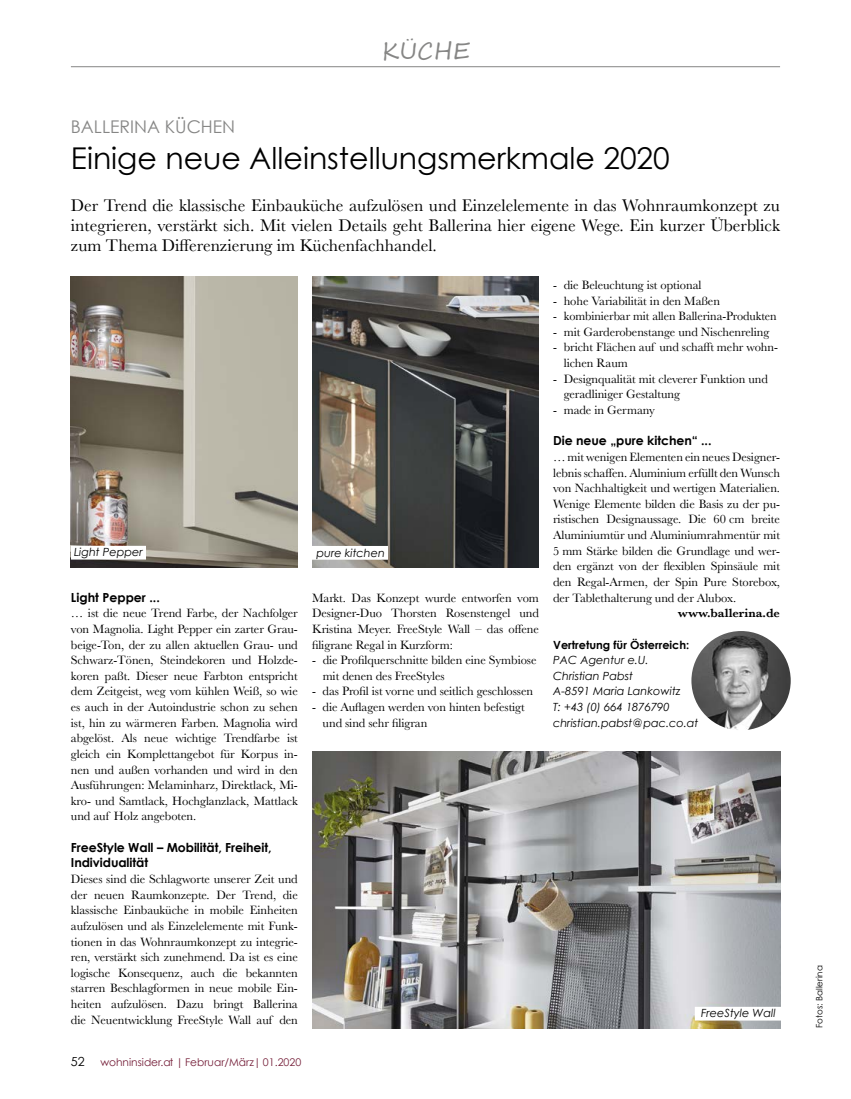
<style>
.page{position:relative;width:851px;height:1099px;background:#fff}
.page>*{position:absolute;margin:0;border:0;box-sizing:border-box;transform-origin:0 0}
.t1{font:30px "Century Gothic";color:#000}
.t2{font:22.5px "Segoe Script";letter-spacing:.02em;color:#868685}
.t3{font:17.5px/20px "Baskerville";color:#000;text-align:justify}
.t4{font:17.5px "Century Gothic";color:#868685}
.t5{font:12.5px/15.6px "Baskerville";letter-spacing:-.005em;color:#000;text-align:justify}
.t6{font:700 12.5px/15.6px "Century Gothic";letter-spacing:-.005em;color:#000}
.t7{font:600 12.5px "Baskerville";color:#000}
.t8{font:12.5px "Century Gothic";color:#000}
.t9{font:italic 11.25px/15.6px "Century Gothic";color:#000}
.t10{font:700 11.25px "Century Gothic";color:#000}
.t11{font:10.62px "Century Gothic";color:#751f39}
.t12{font:8.75px "Century Gothic";color:#000}
</style>
<div class="page">
<hr style="left:71px;top:66px;width:709px;height:1px;background:#868685">
<img style="left:71px;top:276px;width:227px;height:291px">
<img style="left:312px;top:751px;width:468px;height:277px">
<img style="left:312px;top:276px;width:227px;height:291px">
<img style="left:691px;top:631px;width:99px;height:99px;border-radius:50px">
<div style="left:310px;top:546px;width:78px;height:13px;background:#fff"></div>
<div style="left:71px;top:546px;width:75px;height:13px;background:#fff"></div>
<div style="left:694px;top:1006px;width:87px;height:14px;background:#fff"></div>
<h2 class="t2" style="left:381px;top:33px;width:90px">KÜCHE</h2>
<h3 class="t4" style="left:71px;top:116px;width:166px">BALLERINA KÜCHEN</h3>
<h1 class="t1" style="left:71px;top:139px;width:600px">Einige neue Alleinstellungsmerkmale 2020</h1>
<p class="t3" style="left:71px;top:195px;width:710px">Der Trend die klassische Einbauküche aufzulösen und Einzelelemente in das Wohnraumkonzept zu integrieren, verstärkt sich. Mit vielen Details geht Ballerina hier eigene Wege. Ein kurzer Überblick zum Thema Differenzierung im Küchenfachhandel.</p>
<p class="t9" style="left:74px;top:544px;width:70px">Light Pepper</p>
<p class="t9" style="left:316px;top:544px;width:70px">pure kitchen</p>
<p class="t6" style="left:71px;top:589px;width:91px">Light Pepper ...</p>
<p class="t5" style="left:71px;top:605px;width:228px">… ist die neue Trend Farbe, der Nachfolger von Magnolia. Light Pepper ein zarter Grau&shy;beige-Ton, der zu allen aktuellen Grau- und Schwarz-Tönen, Steindekoren und Holzde&shy;koren paßt. Dieser neue Farbton entspricht dem Zeitgeist, weg vom kühlen Weiß, so wie es auch in der Autoindustrie schon zu sehen ist, hin zu wärmeren Farben. Magnolia wird abgelöst. Als neue wichtige Trendfarbe ist gleich ein Komplettangebot für Korpus in&shy;nen und außen vorhanden und wird in den Ausführungen: Melaminharz, Direktlack, Mi&shy;kro- und Samtlack, Hochglanzlack, Mattlack und auf Holz angeboten.</p>
<p class="t6" style="left:71px;top:839px;width:202px">FreeStyle Wall – Mobilität, Freiheit,<br>Individualität</p>
<p class="t5" style="left:71px;top:871px;width:228px">Dieses sind die Schlagworte unserer Zeit und der neuen Raumkonzepte. Der Trend, die klassische Einbauküche in mobile Einheiten aufzulö sen und als Einzelelemente mit Funk&shy;tionen in das Wohnraumkonzept zu integrie&shy;ren, verstärkt sich zunehmend. Da ist es eine logische Konsequenz, auch die bekannten starren Beschlagformen in neue mobile Ein&shy;heiten aufzulö sen. Dazu bringt Ballerina die Neuentwicklung FreeStyle Wall auf den</p>
<p class="t5" style="left:312px;top:590px;width:228px">Markt. Das Konzept wurde entworfen vom Designer-Duo Thorsten Rosenstengel und Kristina Meyer. FreeStyle Wall – das offene filigrane Regal in Kurzform:</p>
<p class="t5" style="left:322px;top:652px;width:215px;text-indent:-11px">- die Profilquerschnitte bilden eine Symbiose mit denen des FreeStyles</p>
<p class="t5" style="left:312px;top:683px;width:222px">- das Profil ist vorne und seitlich geschlossen</p>
<p class="t5" style="left:322px;top:699px;width:203px;text-indent:-11px">- die Auflagen werden von hinten befestigt und sind sehr filigran</p>
<p class="t8" style="left:71px;top:1053px;width:15px">52</p>
<p class="t11" style="left:100px;top:1055px;width:202px">wohninsider.at | Februar/März| 01.2020</p>
<p class="t5" style="left:553px;top:277px;width:150px">- die Beleuchtung ist optional</p>
<p class="t5" style="left:553px;top:293px;width:168px">- hohe Variabilität in den Maßen</p>
<p class="t5" style="left:553px;top:308px;width:225px">- kombinierbar mit allen Ballerina-Produkten</p>
<p class="t5" style="left:553px;top:324px;width:218px">- mit Garderobenstange und Nischenreling</p>
<p class="t5" style="left:563px;top:340px;width:216px;text-indent:-11px">- bricht Flächen auf und schafft mehr wohn&shy;lichen Raum</p>
<p class="t5" style="left:563px;top:371px;width:205px;text-indent:-11px">- Designqualität mit cleverer Funktion und geradliniger Gestaltung</p>
<p class="t5" style="left:553px;top:402px;width:103px">- made in Germany</p>
<p class="t6" style="left:553px;top:432px;width:160px">Die neue „pure kitchen“ ...</p>
<p class="t5" style="left:553px;top:449px;width:228px">… mit wenigen Elementen ein neues Designer&shy;lebnis schaffen. Aluminium erfüllt den Wunsch von Nachhaltigkeit und wertigen Materialien.<br>Wenige Elemente bilden die Basis zu der pu&shy;ristischen Designaussage. Die 60 cm breite Aluminiumtür und Aluminiumrahmentür mit 5 mm Stärke bilden die Grundlage und wer&shy;den ergänzt von der flexiblen Spinsäule mit den Regal-Armen, der Spin Pure Storebox, der Tablethalterung und der Alubox.</p>
<p class="t7" style="left:677px;top:604px;width:104px">www.ballerina.de</p>
<p class="t10" style="left:553px;top:637px;width:138px">Vertretung für Österreich:</p>
<p class="t9" style="left:553px;top:652px;width:147px">PAC Agentur e.U.<br>Christian Pabst<br>A-8591 Maria Lankowitz<br>T: +43 (0) 664 1876790 christian.pabst@pac.co.at</p>
<p class="t9" style="left:701px;top:1005px;width:76px">FreeStyle Wall</p>
<p class="t12" style="left:813px;top:1028px;width:64px;rotate:-90deg">Fotos: Ballerina</p>
</div>
